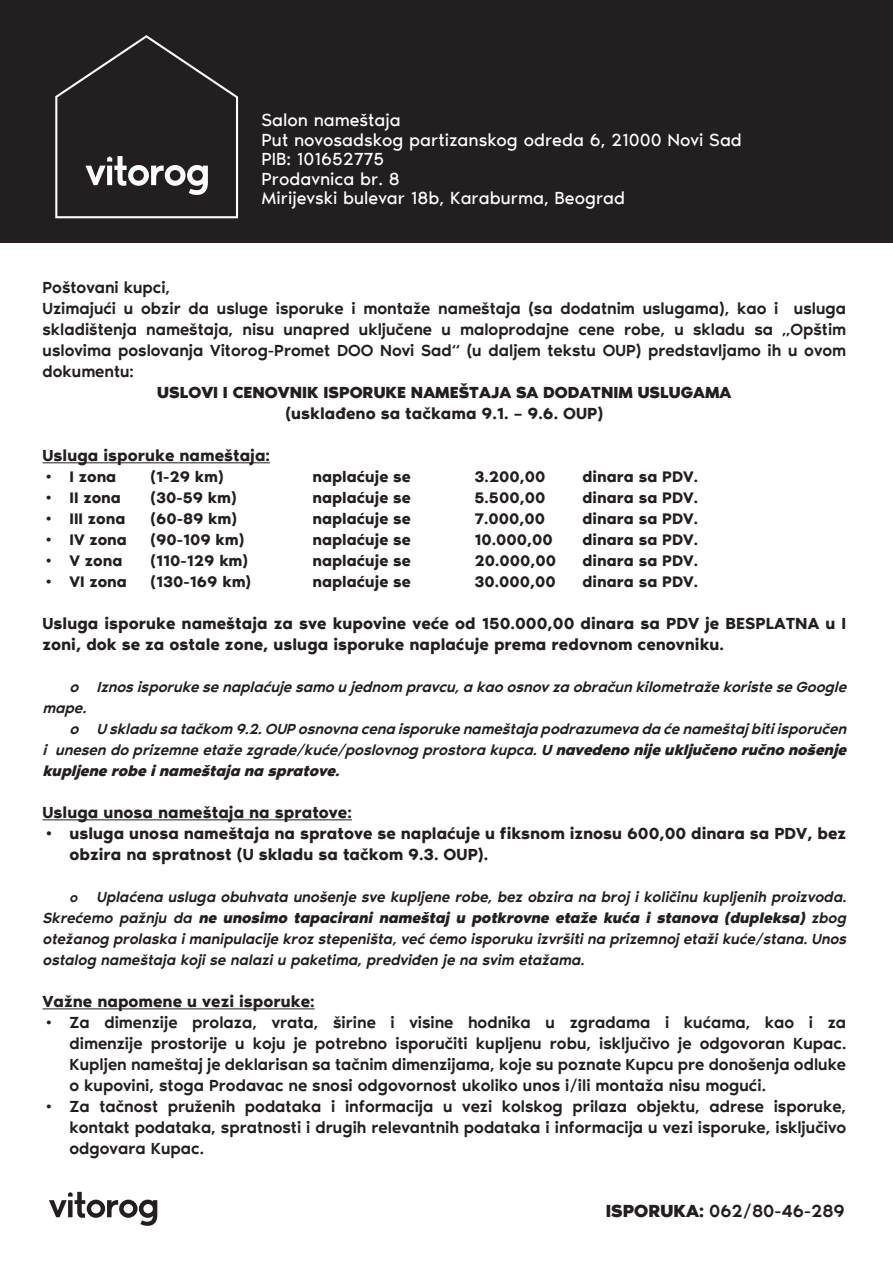
<style>
.page{position:relative;width:893px;height:1263px;background:#fff}
.page>*{position:absolute;margin:0;border:0;box-sizing:border-box;transform-origin:0 0}
.t1{font:18px "Vitotype";color:#fff}
.t2{font:500 18px "Vitotype";color:#231f20}
.t3{font:500 16.5px/21px "Vitotype";color:#231f20;text-align:justify}
.t4{font:600 16.5px/21px "Vitotype";color:#231f20}
.t5{font:700 16.5px "Vitotype";color:#231f20}
.t6{font:600 15.75px "Vitotype";color:#231f20}
.t7{font:italic 500 15px/21px "Vitotype";color:#231f20;text-align:justify}
.s1{font-weight:600}
.s2{font-weight:700}
.s3{font-size:13.5px}
</style>
<div class="page">
<div style="left:0;top:0;width:893px;height:242px;background:#231f20"></div>
<hr style="left:43px;top:462px;width:227px;height:1px;background:#231f20">
<hr style="left:43px;top:819px;width:309px;height:1px;background:#231f20">
<hr style="left:43px;top:1008px;width:272px;height:1px;background:#231f20">
<svg style="left:49px;top:1192px;width:108px;height:34px"></svg>
<svg style="left:55px;top:35px;width:183px;height:183px"></svg>
<p class="t1" style="left:261px;top:106px;width:141px">Salon nameštaja</p>
<p class="t1" style="left:261px;top:126px;width:482px">Put novosadskog partizanskog odreda 6, 21000 Novi Sad</p>
<p class="t1" style="left:261px;top:145px;width:124px">PIB: 101652775</p>
<p class="t1" style="left:261px;top:165px;width:140px">Prodavnica br. 8</p>
<p class="t1" style="left:261px;top:184px;width:365px">Mirijevski bulevar 18b, Karaburma, Beograd</p>
<p class="t3" style="left:43px;top:276px;width:129px">Poštovani kupci,</p>
<p class="t3" style="left:43px;top:297px;width:805px">Uzimajući u obzir da usluge isporuke i montaže nameštaja (sa dodatnim uslugama), kao i usluga skladištenja nameštaja, nisu unapred uključene u maloprodajne cene robe, u skladu sa „Opštim uslovima poslovanja Vitorog-Promet DOO Novi Sad“ (u daljem tekstu OUP) predstavljamo ih u ovom dokumentu:</p>
<p class="t5" style="left:157px;top:379px;width:576px">USLOVI I CENOVNIK ISPORUKE NAMEŠTAJA SA DODATNIM USLUGAMA</p>
<p class="t4" style="left:285px;top:402px;width:319px">(usklađeno sa tačkama 9.1. – 9.6. OUP)</p>
<p class="t4" style="left:43px;top:444px;width:229px">Usluga isporuke nameštaja:</p>
<p class="t6" style="left:43px;top:464px;width:75px">• I zona</p>
<p class="t6" style="left:151px;top:464px;width:75px">(1-29 km)</p>
<p class="t6" style="left:313px;top:464px;width:100px">naplaćuje se</p>
<p class="t6" style="left:475px;top:464px;width:73px">3.200,00</p>
<p class="t6" style="left:583px;top:464px;width:117px">dinara sa PDV.</p>
<p class="t6" style="left:43px;top:485px;width:80px">• II zona</p>
<p class="t6" style="left:151px;top:485px;width:88px">(30-59 km)</p>
<p class="t6" style="left:313px;top:485px;width:100px">naplaćuje se</p>
<p class="t6" style="left:475px;top:485px;width:72px">5.500,00</p>
<p class="t6" style="left:583px;top:485px;width:117px">dinara sa PDV.</p>
<p class="t6" style="left:43px;top:506px;width:84px">• III zona</p>
<p class="t6" style="left:151px;top:506px;width:88px">(60-89 km)</p>
<p class="t6" style="left:313px;top:506px;width:100px">naplaćuje se</p>
<p class="t6" style="left:475px;top:506px;width:72px">7.000,00</p>
<p class="t6" style="left:583px;top:506px;width:117px">dinara sa PDV.</p>
<p class="t6" style="left:43px;top:527px;width:86px">• IV zona</p>
<p class="t6" style="left:151px;top:527px;width:95px">(90-109 km)</p>
<p class="t6" style="left:313px;top:527px;width:100px">naplaćuje se</p>
<p class="t6" style="left:475px;top:527px;width:80px">10.000,00</p>
<p class="t6" style="left:583px;top:527px;width:117px">dinara sa PDV.</p>
<p class="t6" style="left:43px;top:548px;width:81px">• V zona</p>
<p class="t6" style="left:151px;top:548px;width:99px">(110-129 km)</p>
<p class="t6" style="left:313px;top:548px;width:100px">naplaćuje se</p>
<p class="t6" style="left:475px;top:548px;width:83px">20.000,00</p>
<p class="t6" style="left:583px;top:548px;width:117px">dinara sa PDV.</p>
<p class="t6" style="left:43px;top:569px;width:86px">• VI zona</p>
<p class="t6" style="left:151px;top:569px;width:102px">(130-169 km)</p>
<p class="t6" style="left:313px;top:569px;width:100px">naplaćuje se</p>
<p class="t6" style="left:475px;top:569px;width:83px">30.000,00</p>
<p class="t6" style="left:583px;top:569px;width:117px">dinara sa PDV.</p>
<p class="t4" style="left:43px;top:612px;width:805px">Usluga isporuke nameštaja za sve kupovine veće od 150.000,00 dinara sa PDV je BESPLATNA u I zoni, dok se za ostale zone, usluga isporuke naplaćuje prema redovnom cenovniku.</p>
<p class="t7" style="left:43px;top:676px;width:810px;text-indent:27px">o Iznosisporukesenaplaćujesamoujednom pravcu,akaoosnovzaobračunkilometražekoristeseGoogle mape.</p>
<p class="t7" style="left:43px;top:718px;width:811px;text-indent:27px">o Uskladusatačkom 9.2.OUPosnovnacenaisporukenameštajapodrazumevadaćenameštaj bitiisporučen i unesendoprizemneetažezgrade/kuće/poslovnogprostorakupca.<span class="s1">U</span> <span class="s2">navedenonijeuključenoručnonošenje kupljenerobeinameštajanaspratove.</span></p>
<p class="t4" style="left:43px;top:801px;width:311px">Usluga unosa nameštaja na spratove:</p>
<p class="t4" style="left:70px;top:822px;width:778px;text-indent:-27px">• usluga unosa nameštaja na spratove se naplaćuje u fiksnom iznosu 600,00 dinara sa PDV, bez obzira na spratnost (U skladu sa tačkom 9.3. OUP).</p>
<p class="t7" style="left:43px;top:886px;width:809px;text-indent:27px"><span class="s3">o</span> Uplaćena usluga obuhvata unošenje sve kupljene robe, bez obzira na broj i količinu kupljenih proizvoda.<br>Skrećemo pažnju da <span class="s2">ne unosimo tapacirani nameštaj u potkrovne etaže kuća i stanova (dupleksa)</span> zbog otežanog prolaska imanipulacije kroz stepeništa,već ćemo isporuku izvršitina prizemnoj etažikuće/stana.Unos ostalog nameštaja kojise nalaziu paketima,predviđen je na svim etažama.</p>
<p class="t4" style="left:43px;top:990px;width:274px">Važne napomene u vezi isporuke:</p>
<p class="t3" style="left:70px;top:1011px;width:778px;text-indent:-27px">• Za dimenzije prolaza, vrata, širine i visine hodnika u zgradama i kućama, kao i za dimenzije prostorije u koju je potrebno isporučiti kupljenu robu, isključivo je odgovoran Kupac.<br>Kupljen nameštaj je deklarisan sa tačnim dimenzijama, koje su poznate Kupcu pre donošenja odluke o kupovini, stoga Prodavac ne snosi odgovornost ukoliko unos i/ili montaža nisu mogući.</p>
<p class="t3" style="left:70px;top:1095px;width:778px;text-indent:-27px">• Za tačnost pruženih podataka i informacija u vezi kolskog prilaza objektu, adrese isporuke, kontakt podataka, spratnosti i drugih relevantnih podataka i informacija u vezi isporuke, isključivo odgovara Kupac.</p>
<p class="t2" style="left:606px;top:1197px;width:241px"><span class="s2">ISPORUKA:</span> 062/80-46-289</p>
</div>
